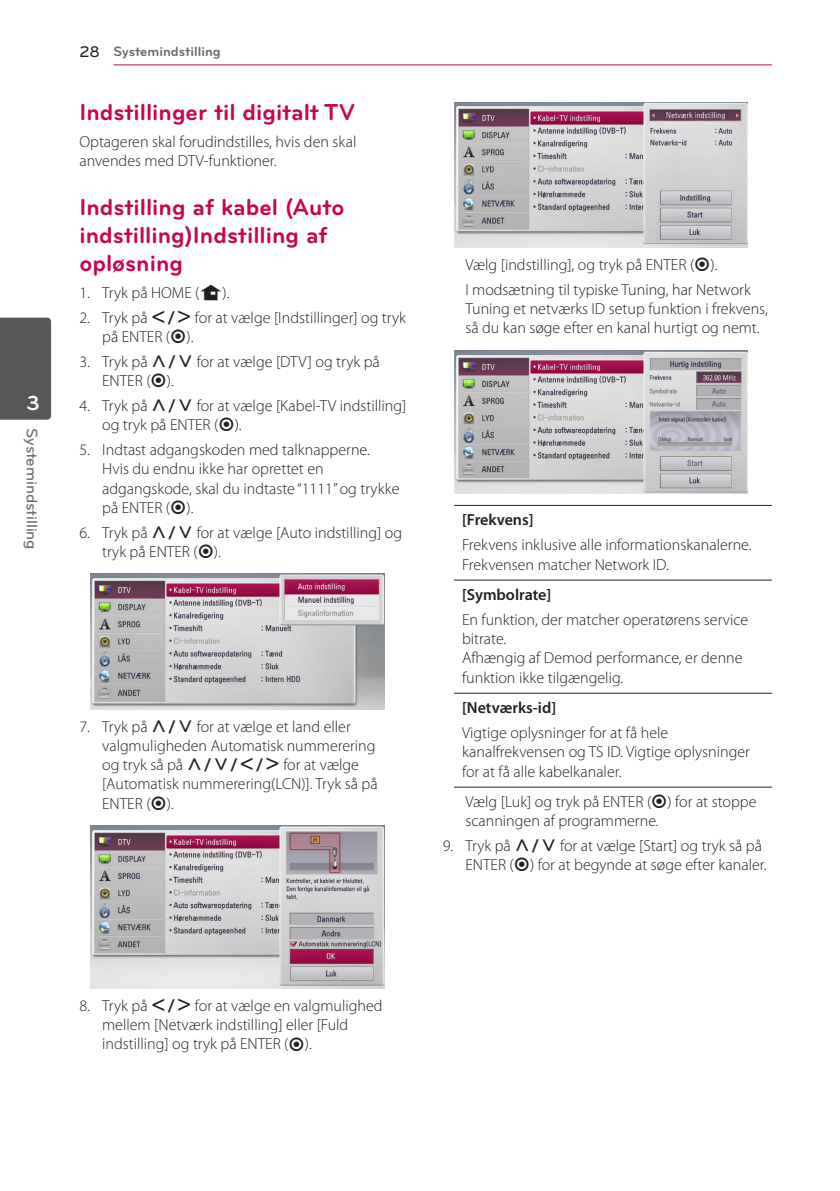
<style>
.page{position:relative;width:840px;height:1191px;background:#fff}
.page>*{position:absolute;margin:0;border:0;box-sizing:border-box;transform-origin:0 0}
.Title_2{font:700 24px/28px "Bryant LG";color:#c50750}
.t1{font:700 21px "Bryant LG";color:#fff}
.Content_text_Num{font:300 16px/19.2px "Myriad Pro";color:#231f20}
.Content_text_Light{font:300 16px/19.2px "Myriad Pro";color:#231f20}
.Content_text_Light-2{font:600 16px "Myriad Pro";color:#231f20}
.t2{font:500 16px "Bryant LG";color:#6c6d70}
.t3{font:700 14px "Bryant LG";color:#6c6d70}
.s1{font-weight:500;font-size:16px;color:#231f20}
.s2{font-family:"UPSYS Common";font-weight:400}
</style>
<div class="page">
<hr style="left:113px;top:64px;width:658px;height:1px;background:#c50750">
<div style="left:0;top:317px;width:51px;height:103px;background:#57585a"></div>
<img style="left:91px;top:574px;width:293px;height:135px">
<img style="left:91px;top:825px;width:293px;height:163px">
<img style="left:454px;top:102px;width:292px;height:146px">
<img style="left:454px;top:350px;width:292px;height:143px">
<hr style="left:454px;top:505px;width:317px;height:1px;background:#231f20">
<hr style="left:454px;top:579px;width:317px;height:1px;background:#231f20">
<hr style="left:454px;top:692px;width:317px;height:1px;background:#231f20">
<hr style="left:454px;top:786px;width:317px;height:1px;background:#231f20">
<h2 class="t1" style="left:26px;top:390px;width:15px">3</h2>
<p class="t2" style="left:42px;top:428px;width:123px;rotate:90deg">Systemindstilling</p>
<p class="t3" style="left:79px;top:43px;width:143px"><span class="s1">28</span> Systemindstilling</p>
<p class="Title_2" style="left:79px;top:98px;width:277px">Indstillinger til digitalt TV</p>
<p class="Content_text_Light" style="left:79px;top:132px;width:278px">Optageren skal forudindstilles, hvis den skal anvendes med DTV-funktioner.</p>
<p class="Title_2" style="left:79px;top:193px;width:266px">Indstilling af kabel (Auto indstilling)Indstilling af opløsning</p>
<p class="Content_text_Num" style="left:79px;top:283px;width:151px">1. Tryk på HOME (<span class="s2">n</span>).</p>
<p class="Content_text_Num" style="left:102px;top:308px;width:305px;text-indent:-23px">2. Tryk på <span class="s2">A/D</span> for at vælge [Indstillinger] og tryk på ENTER (<span class="s2">b</span>).</p>
<p class="Content_text_Num" style="left:102px;top:352px;width:279px;text-indent:-23px">3. Tryk på <span class="s2">W/S</span> for at vælge [DTV] og tryk på<br>ENTER (<span class="s2">b</span>).</p>
<p class="Content_text_Num" style="left:102px;top:396px;width:305px;text-indent:-23px">4. Tryk på <span class="s2">W/S</span> for at vælge [Kabel-TV indstilling] og tryk på ENTER (<span class="s2">b</span>).</p>
<p class="Content_text_Num" style="left:102px;top:440px;width:299px;text-indent:-23px">5. Indtast adgangskoden med talknapperne.<br>Hvis du endnu ikke har oprettet en adgangskode, skal du indtaste “1111” og trykke på ENTER (<span class="s2">b</span>).</p>
<p class="Content_text_Num" style="left:102px;top:522px;width:301px;text-indent:-23px">6. Tryk på <span class="s2">W/S</span> for at vælge [Auto indstilling] og tryk på ENTER (<span class="s2">b</span>).</p>
<p class="Content_text_Num" style="left:102px;top:716px;width:277px;text-indent:-23px">7. Tryk på <span class="s2">W/S</span> for at vælge et land eller valgmuligheden Automatisk nummerering og tryk så på <span class="s2">W/S/A/D</span> for at vælge [Automatisk nummerering(LCN)]. Tryk så på ENTER (<span class="s2">b</span>).</p>
<p class="Content_text_Num" style="left:465px;top:255px;width:253px">Vælg [indstilling], og tryk på ENTER (<span class="s2">b</span>).</p>
<p class="Content_text_Num" style="left:465px;top:280px;width:304px">I modsætning til typiske Tuning, har Network<br>Tuning et netværks ID setup funktion i frekvens, så du kan søge efter en kanal hurtigt og nemt.</p>
<p class="Content_text_Light-2" style="left:462px;top:510px;width:73px">[Frekvens]</p>
<p class="Content_text_Light" style="left:462px;top:535px;width:291px">Frekvens inklusive alle informationskanalerne.<br>Frekvensen matcher Network ID.</p>
<p class="Content_text_Light-2" style="left:462px;top:584px;width:91px">[Symbolrate]</p>
<p class="Content_text_Light" style="left:462px;top:610px;width:288px">En funktion, der matcher operatørens service bitrate.<br>Afhængig af Demod performance, er denne funktion ikke tilgængelig.</p>
<p class="Content_text_Light-2" style="left:462px;top:697px;width:96px">[Netværks-id]</p>
<p class="Content_text_Light" style="left:462px;top:723px;width:289px">Vigtige oplysninger for at få hele kanalfrekvensen og TS ID. Vigtige oplysninger for at få alle kabelkanaler.</p>
<p class="Content_text_Num" style="left:465px;top:791px;width:292px">Vælg [Luk] og tryk på ENTER (<span class="s2">b</span>) for at stoppe scanningen af programmerne.</p>
<p class="Content_text_Num" style="left:442px;top:835px;width:325px;text-align:right">9. Tryk på <span class="s2">W/S</span> for at vælge [Start] og tryk så på<br>ENTER (<span class="s2">b</span>) for at begynde at søge efter kanaler.</p>
<p class="Content_text_Num" style="left:102px;top:995px;width:282px;text-indent:-23px">8. Tryk på <span class="s2">A/D</span> for at vælge en valgmulighed mellem [Netværk indstilling] eller [Fuld indstilling] og tryk på ENTER (<span class="s2">b</span>).</p>
</div>
